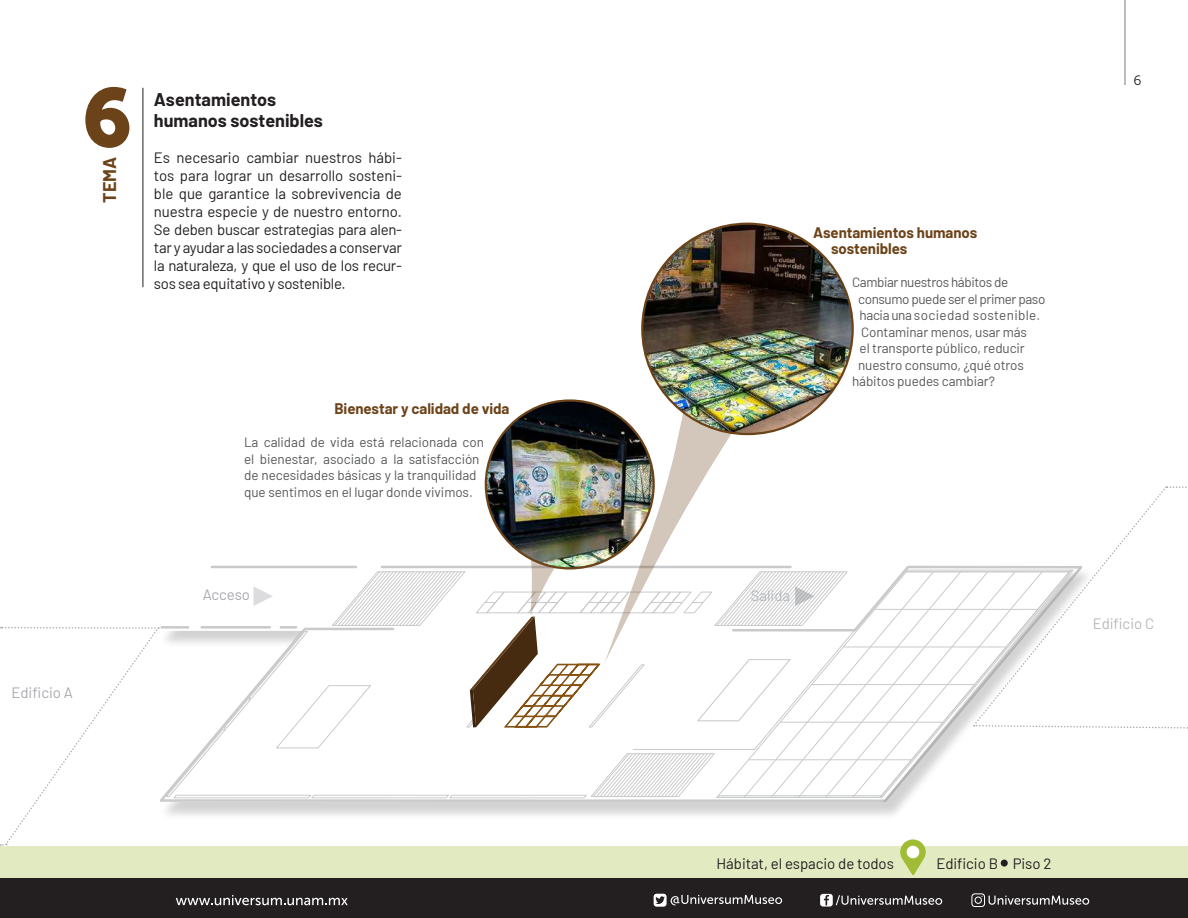
<style>
.page{position:relative;width:1188px;height:918px;background:#fff}
.page>*{position:absolute;margin:0;border:0;box-sizing:border-box;transform-origin:0 0}
.t1{font:82.5px "Museo Sans 900";color:#6c4319}
.t2{font:700 18px/21.6px "Barlow";color:#231f20}
.t3{font:700 18px "Barlow";color:#6c4319}
.t4{font:15px/18px "Barlow";letter-spacing:-.02em;color:#231f20;text-align:justify}
.t5{font:700 15px/16.5px "Barlow";letter-spacing:-.005em;color:#6c4319}
.t6{font:15px "Barlow";letter-spacing:-.005em;color:#a8a9ad}
.t7{font:15px "Barlow";letter-spacing:-.005em;color:#b8b9bc}
.t8{font:13.5px/16.5px "Barlow";letter-spacing:-.01em;color:#57585a}
.t9{font:13.5px "Barlow";letter-spacing:-.03em;color:#57585a}
.t10{font:13.5px "Barlow";letter-spacing:.025em;color:#57585a}
.t11{font:13.5px "Museo Sans 300";color:#231f20}
</style>
<div class="page">
<svg style="left:962px;top:570px;width:11px;height:163px"></svg>
<svg style="left:935px;top:570px;width:27px;height:196px"></svg>
<svg style="left:883px;top:570px;width:52px;height:229px"></svg>
<svg style="left:973px;top:487px;width:193px;height:240px"></svg>
<svg style="left:1166px;top:486px;width:21px;height:2px"></svg>
<svg style="left:974px;top:724px;width:214px;height:5px"></svg>
<img style="left:642px;top:224px;width:211px;height:210px;border-radius:105px">
<img style="left:486px;top:401px;width:168px;height:167px;border-radius:84px">
<svg style="left:0;top:412px;width:883px;height:434px"></svg>
<div style="left:1px;top:846px;width:1187px;height:32px;background:#e2eac2"></div>
<svg style="left:900px;top:839px;width:26px;height:36px"></svg>
<div style="left:907px;top:846px;width:12px;height:12px;background:#fff;border-radius:50%"></div>
<div style="left:1001px;top:860px;width:7px;height:7px;background:#231f20;border-radius:50%"></div>
<div style="left:0;top:879px;width:1175px;height:39px;background:#231f20"></div>
<svg style="left:176px;top:895px;width:172px;height:10px"></svg>
<svg style="left:654px;top:894px;width:128px;height:13px"></svg>
<svg style="left:820px;top:894px;width:122px;height:13px"></svg>
<svg style="left:971px;top:893px;width:118px;height:14px"></svg>
<hr style="left:1124px;top:0;width:2px;height:85px;background:#231f20">
<hr style="left:143px;top:88px;width:1px;height:199px;background:#231f20">
<h1 class="t1" style="left:82px;top:71px;width:53px">6</h1>
<p class="t3" style="left:96px;top:203px;width:47px;rotate:-90deg">TEMA</p>
<p class="t2" style="left:154px;top:87px;width:171px">Asentamientos humanos sostenibles</p>
<p class="t4" style="left:154px;top:148px;width:250px">Es necesario cambiar nuestros hábi&shy;tos para lograr un desarrollo sosteni&shy;ble que garantice la sobrevivencia de nuestra especie y de nuestro entorno.<br>Se deben buscar estrategias para alen&shy;tar y ayudar a las sociedades a conservar la naturaleza, y que el uso de los recur&shy;sos sea equitativo y sostenible.</p>
<p class="t6" style="left:11px;top:682px;width:63px">Edificio A</p>
<p class="t5" style="left:334px;top:400px;width:177px">Bienestar y calidad de vida</p>
<p class="t8" style="left:244px;top:433px;width:241px">La calidad de vida está relacionada con el bienestar, asociado a la satisfacción de necesidades básicas y la tranquilidad que sentimos en el lugar donde vivimos.</p>
<p class="t6" style="left:203px;top:583px;width:49px">Acceso</p>
<p class="t5" style="left:831px;top:223px;width:148px;text-indent:-18px">Asentamientos humanos sostenibles</p>
<p class="t9" style="left:852px;top:272px;width:158px">Cambiar nuestros hábitos de</p>
<p class="t9" style="left:858px;top:289px;width:189px">consumo puede ser el primer paso</p>
<p class="t10" style="left:860px;top:305px;width:182px">hacia una sociedad sostenible.</p>
<p class="t8" style="left:861px;top:322px;width:167px">Contaminar menos, usar más</p>
<p class="t8" style="left:860px;top:339px;width:167px">el transporte público, reducir</p>
<p class="t8" style="left:858px;top:355px;width:167px">nuestro consumo, ¿qué otros</p>
<p class="t8" style="left:852px;top:372px;width:144px">hábitos puedes cambiar?</p>
<p class="t11" style="left:1133px;top:73px;width:10px">6</p>
<p class="t7" style="left:751px;top:585px;width:41px">Salida</p>
<p class="t7" style="left:1093px;top:613px;width:63px">Edificio C</p>
<p class="t4" style="left:717px;top:854px;width:179px">Hábitat, el espacio de todos</p>
<p class="t4" style="left:936px;top:853px;width:117px">Edificio B Piso 2</p>
</div>
